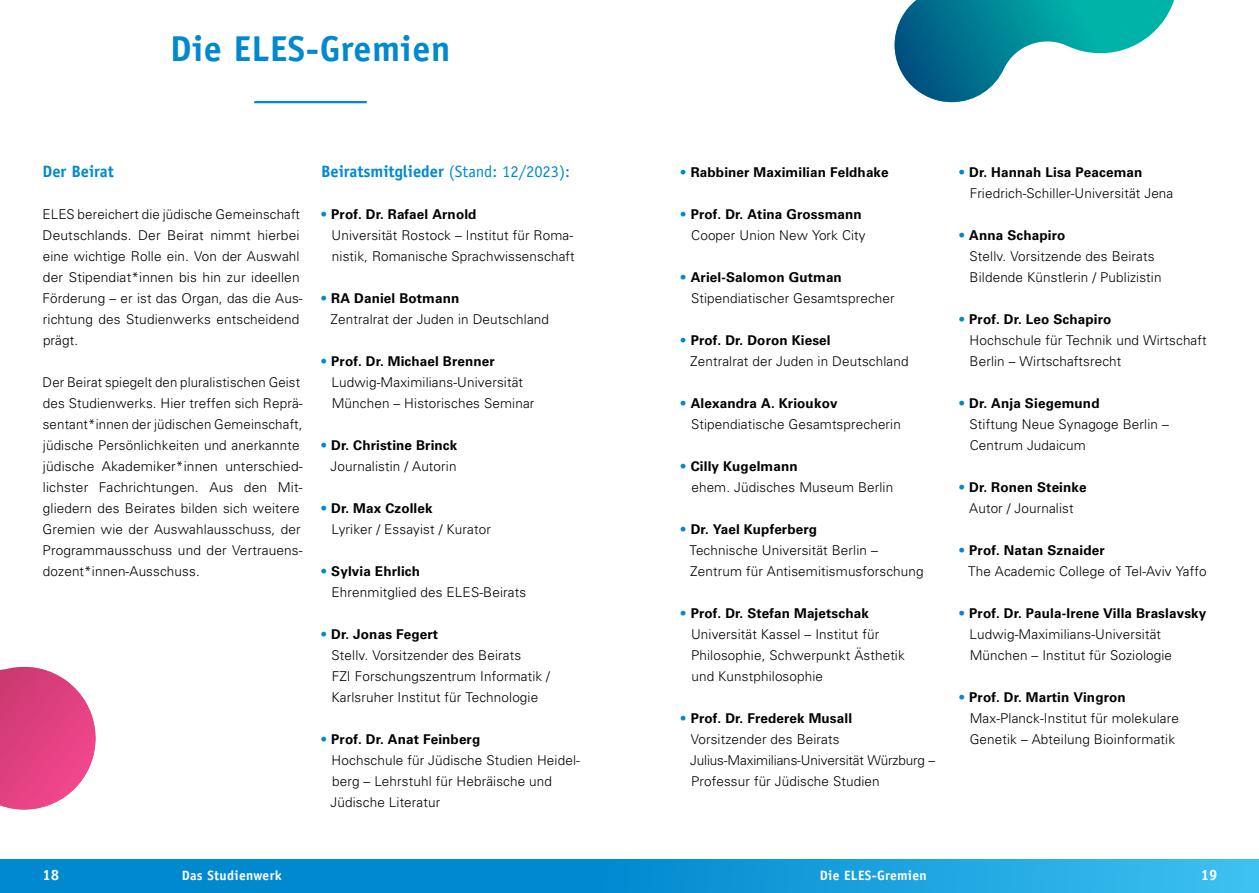
<style>
.page{position:relative;width:1259px;height:893px;background:#fff}
.page>*{position:absolute;margin:0;border:0;box-sizing:border-box;transform-origin:0 0}
.t1{font:700 36px "Officina Sans";letter-spacing:.015em;color:#0089cf}
.t2{font:700 16.5px "Officina Sans";color:#0089cf}
.t3{font:700 15px "Officina Serif";color:#fff}
.t4{font:300 13.5px/21px "Univers";letter-spacing:.01em;color:#000}
.t5{font:700 13.5px/21px "Univers";letter-spacing:.01em;color:#000;text-align:right}
.t6{font:700 13.5px "Officina Sans";letter-spacing:.025em;color:#fff}
.s1{font-weight:400}
.s2{color:#0089cf}
.s3{font-weight:700}
.s4{font-weight:300;color:#0089cf}
.s5{font-weight:300}
</style>
<div class="page">
<div style="left:0;top:859px;width:1259px;height:34px;background:linear-gradient(to right,#007bc6,#30b5e9)"></div>
<hr style="left:254px;top:101px;width:113px;height:2px;background:#0089cf">
<svg style="left:0;top:667px;width:96px;height:143px"></svg>
<svg style="left:894px;top:0;width:280px;height:102px"></svg>
<h1 class="t1" style="left:170px;top:27px;width:282px">Die ELES-Gremien</h1>
<p class="t2" style="left:43px;top:161px;width:73px">Der Beirat</p>
<p class="t4" style="left:42px;top:203px;width:262px">ELES bereichert die jüdische Gemeinschaft Deutschlands. Der Beirat nimmt hierbei eine wichtige Rolle ein. Von der Auswahl der Stipendiat*innen bis hin zur ideellen Förderung – er ist das Organ, das die Aus&shy;richtung des Studienwerks entscheidend prägt.</p>
<p class="t4" style="left:43px;top:371px;width:262px">Der Beirat spiegelt den pluralistischen Geist des Studienwerks. Hier treffen sich Reprä&shy;sentant*innen der jüdischen Gemeinschaft, jüdische Persönlichkeiten und anerkannte jüdische Akademiker*innen unterschied&shy;lichster Fachrichtungen. Aus den Mit&shy;gliedern des Beirates bilden sich weitere Gremien wie der Auswahlausschuss, der Programmausschuss und der Vertrauens&shy;dozent*innen-Ausschuss.</p>
<p class="t2" style="left:321px;top:161px;width:251px">Beiratsmitglieder <span class="s1">(Stand: 12/2023):</span></p>
<p class="t4" style="left:331px;top:203px;width:245px;text-indent:-11px"><span class="s2">•</span> <span class="s3">Prof. Dr. Rafael Arnold<br></span>Universität Rostock – Institut für Roma&shy;nistik, Romanische Sprachwissenschaft</p>
<p class="t4" style="left:331px;top:288px;width:220px;text-indent:-10px"><span class="s2">•</span> <span class="s3">RA Daniel Botmann<br></span>Zentralrat der Juden in Deutschland</p>
<p class="t4" style="left:332px;top:351px;width:204px;text-indent:-11px"><span class="s2">•</span> <span class="s3">Prof. Dr. Michael Brenner<br></span>Ludwig-Maximilians-Universität<br>München – Historisches Seminar</p>
<p class="t4" style="left:320px;top:435px;width:138px;text-align:right"><span class="s2">•</span> <span class="s3">Dr. Christine Brinck<br></span>Journalistin / Autorin</p>
<p class="t4" style="left:332px;top:498px;width:161px;text-indent:-11px"><span class="s2">•</span> <span class="s3">Dr. Max Czollek<br></span>Lyriker / Essayist / Kurator</p>
<p class="t4" style="left:331px;top:561px;width:196px;text-indent:-11px"><span class="s2">•</span> <span class="s3">Sylvia Ehrlich<br></span>Ehrenmitglied des ELES-Beirats</p>
<p class="t4" style="left:331px;top:624px;width:220px;text-indent:-11px"><span class="s2">•</span> <span class="s3">Dr. Jonas Fegert<br></span>Stellv. Vorsitzender des Beirats<br>FZI Forschungszentrum Informatik /<br>Karlsruher Institut für Technologie</p>
<p class="t4" style="left:331px;top:729px;width:251px;text-indent:-10px"><span class="s2">•</span> <span class="s3">Prof. Dr. Anat Feinberg<br></span>Hochschule für Jüdische Studien Heidel&shy;berg – Lehrstuhl für Hebräische und<br>Jüdische Literatur</p>
<p class="t5" style="left:680px;top:162px;width:210px"><span class="s4">•</span> Rabbiner Maximilian Feldhake</p>
<p class="t5" style="left:680px;top:204px;width:187px"><span class="s4">•</span> Prof. Dr. Atina Grossmann<br><span class="s5">Cooper Union New York City</span></p>
<p class="t4" style="left:691px;top:266px;width:205px;text-indent:-11px"><span class="s2">•</span> <span class="s3">Ariel-Salomon Gutman<br></span>Stipendiatischer Gesamtsprecher</p>
<p class="t4" style="left:690px;top:329px;width:220px;text-indent:-10px"><span class="s2">•</span> <span class="s3">Prof. Dr. Doron Kiesel<br></span>Zentralrat der Juden in Deutschland</p>
<p class="t4" style="left:691px;top:393px;width:211px;text-indent:-11px"><span class="s2">•</span> <span class="s3">Alexandra A. Krioukov<br></span>Stipendiatische Gesamtsprecherin</p>
<p class="t4" style="left:691px;top:456px;width:203px;text-indent:-11px"><span class="s2">•</span> <span class="s3">Cilly Kugelmann<br></span>ehem. Jüdisches Museum Berlin</p>
<p class="t4" style="left:689px;top:519px;width:235px;text-indent:-10px"><span class="s2">•</span> <span class="s3">Dr. Yael Kupferberg<br></span>Technische Universität Berlin –<br>Zentrum für Antisemitismusforschung</p>
<p class="t4" style="left:691px;top:603px;width:215px;text-indent:-11px"><span class="s2">•</span> <span class="s3">Prof. Dr. Stefan Majetschak<br></span>Universität Kassel – Institut für<br>Philosophie, Schwerpunkt Ästhetik und Kunstphilosophie</p>
<p class="t4" style="left:690px;top:708px;width:247px;text-indent:-10px"><span class="s2">•</span> <span class="s3">Prof. Dr. Frederek Musall<br></span>Vorsitzender des Beirats<br>Julius-Maximilians-Universität Würzburg –<br>Professur für Jüdische Studien</p>
<p class="t4" style="left:969px;top:162px;width:205px;text-indent:-11px"><span class="s2">•</span> <span class="s3">Dr. Hannah Lisa Peaceman<br></span>Friedrich-Schiller-Universität Jena</p>
<p class="t4" style="left:969px;top:225px;width:193px;text-indent:-11px"><span class="s2">•</span> <span class="s3">Anna Schapiro<br></span>Stellv. Vorsitzende des Beirats<br>Bildende Künstlerin / Publizistin</p>
<p class="t4" style="left:969px;top:309px;width:238px;text-indent:-11px"><span class="s2">•</span> <span class="s3">Prof. Dr. Leo Schapiro<br></span>Hochschule für Technik und Wirtschaft<br>Berlin – Wirtschaftsrecht</p>
<p class="t4" style="left:969px;top:393px;width:201px;text-indent:-11px"><span class="s2">•</span> <span class="s3">Dr. Anja Siegemund<br></span>Stiftung Neue Synagoge Berlin –<br>Centrum Judaicum</p>
<p class="t4" style="left:958px;top:477px;width:130px;text-align:center"><span class="s2">•</span> <span class="s3">Dr. Ronen Steinke<br></span>Autor / Journalist</p>
<p class="t4" style="left:968px;top:540px;width:240px;text-indent:-10px"><span class="s2">•</span> <span class="s3">Prof. Natan Sznaider<br></span>The Academic College of Tel-Aviv Yaffo</p>
<p class="t4" style="left:969px;top:603px;width:238px;text-indent:-11px"><span class="s2">•</span> <span class="s3">Prof. Dr. Paula-Irene Villa Braslavsky<br></span>Ludwig-Maximilians-Universität<br>München – Institut für Soziologie</p>
<p class="t4" style="left:969px;top:687px;width:211px;text-indent:-11px"><span class="s2">•</span> <span class="s3">Prof. Dr. Martin Vingron<br></span>Max-Planck-Institut für molekulare<br>Genetik – Abteilung Bioinformatik</p>
<p class="t3" style="left:43px;top:866px;width:18px">18</p>
<p class="t6" style="left:182px;top:867px;width:101px">Das Studienwerk</p>
<p class="t3" style="left:1200px;top:866px;width:18px">19</p>
<p class="t6" style="left:820px;top:867px;width:109px">Die ELES-Gremien</p>
</div>
